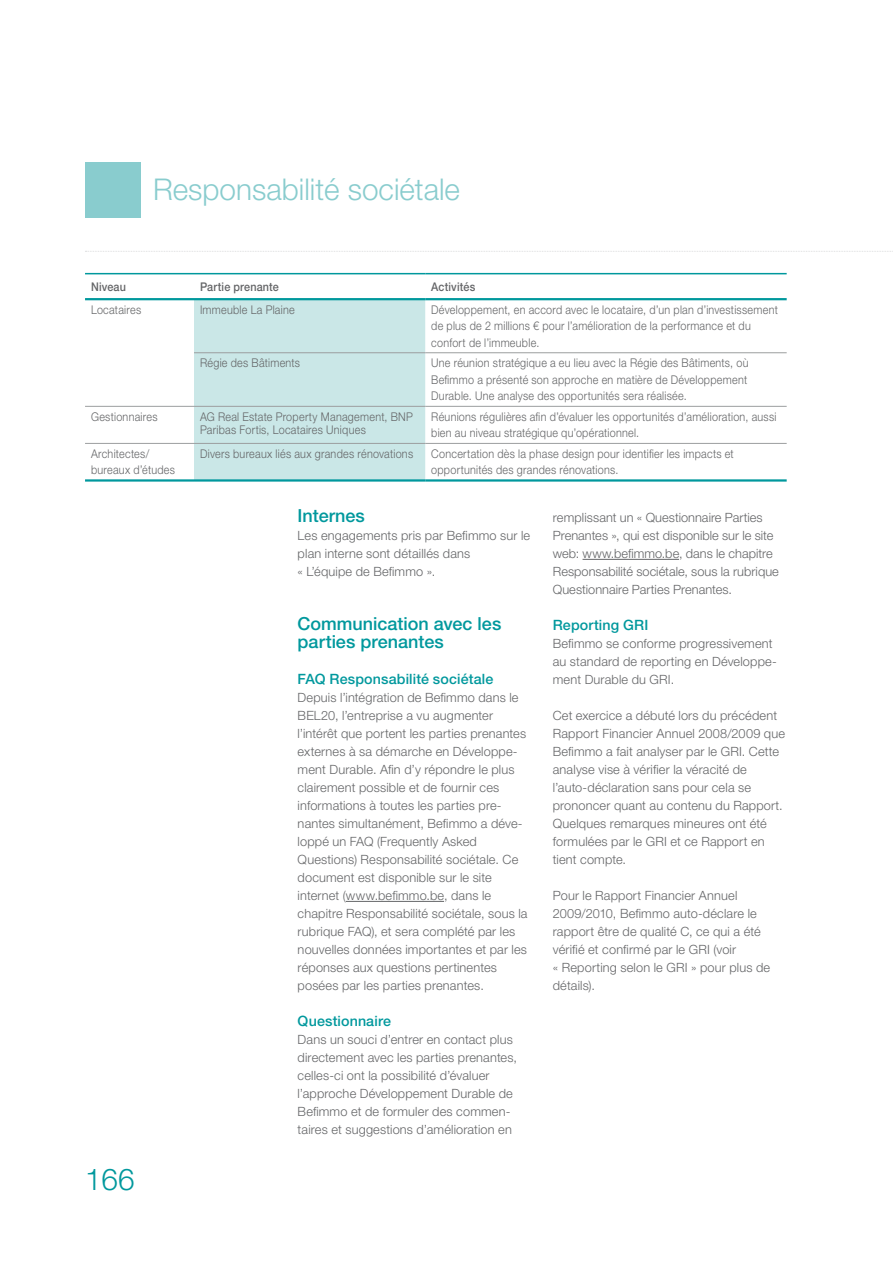
<style>
.page{position:relative;width:893px;height:1263px;background:#fff}
.page>*{position:absolute;margin:0;border:0;box-sizing:border-box;transform-origin:0 0}
.t1{font:300 30px "Helvetica Neue LT Std";color:#89ccce}
.t2{font:300 30px "Helvetica Neue LT Std";color:#00989d}
.t3{font:500 18px/18px "Helvetica Neue LT Std";color:#00989d}
.t4{font:500 14.25px "Helvetica Neue LT Std";letter-spacing:.01em;color:#00989d}
.t5{font:300 12.75px/18px "Helvetica Neue LT Std";letter-spacing:.01em;color:#646567}
.t6{font:300 12px/16.5px "Helvetica Neue LT Std";letter-spacing:.025em;color:#646567;scale:.9 1}
.t7{font:500 12px "Helvetica Neue LT Std";letter-spacing:.015em;color:#646567;scale:.9 1}
</style>
<div class="page">
<svg style="left:85px;top:251px;width:808px;height:1px"></svg>
<div style="left:85px;top:162px;width:55px;height:55px;background:#89ccce"></div>
<div style="left:194px;top:300px;width:231px;height:179px;background:#cae7e7"></div>
<hr style="left:194px;top:352px;width:231px;height:1px;background:#9c9e9f">
<hr style="left:425px;top:352px;width:362px;height:1px;background:#9c9e9f">
<hr style="left:85px;top:406px;width:109px;height:1px;background:#9c9e9f">
<hr style="left:194px;top:406px;width:231px;height:1px;background:#9c9e9f">
<hr style="left:425px;top:406px;width:362px;height:1px;background:#9c9e9f">
<hr style="left:85px;top:443px;width:109px;height:1px;background:#9c9e9f">
<hr style="left:194px;top:443px;width:231px;height:1px;background:#9c9e9f">
<hr style="left:425px;top:443px;width:362px;height:1px;background:#9c9e9f">
<hr style="left:85px;top:298px;width:109px;height:2px;background:#00989d">
<hr style="left:194px;top:298px;width:231px;height:2px;background:#00989d">
<hr style="left:425px;top:298px;width:362px;height:2px;background:#00989d">
<hr style="left:85px;top:479px;width:109px;height:3px;background:#00989d">
<hr style="left:194px;top:479px;width:231px;height:3px;background:#00989d">
<hr style="left:425px;top:479px;width:362px;height:3px;background:#00989d">
<hr style="left:85px;top:273px;width:109px;height:1px;background:#00989d">
<hr style="left:194px;top:273px;width:231px;height:1px;background:#00989d">
<hr style="left:425px;top:273px;width:362px;height:1px;background:#00989d">
<hr style="left:346px;top:901px;width:98px;height:1px;background:#646567">
<hr style="left:582px;top:559px;width:97px;height:1px;background:#646567">
<h1 class="t1" style="left:153px;top:171px;width:308px">Responsabilité sociétale</h1>
<p class="t7" style="left:91px;top:279px;width:40px">Niveau</p>
<p class="t7" style="left:200px;top:279px;width:89px">Partie prenante</p>
<p class="t7" style="left:431px;top:279px;width:50px">Activités</p>
<p class="t6" style="left:91px;top:301px;width:57px">Locataires</p>
<p class="t6" style="left:200px;top:301px;width:107px">Immeuble La Plaine</p>
<p class="t6" style="left:431px;top:301px;width:387px">Développement, en accord avec le locataire, d’un plan d’investissement de plus de 2 millions € pour l’amélioration de la performance et du confort de l’immeuble.</p>
<p class="t6" style="left:200px;top:355px;width:113px">Régie des Bâtiments</p>
<p class="t6" style="left:431px;top:355px;width:354px;text-align:justify">Une réunion stratégique a eu lieu avec la Régie des Bâtiments, où Befimmo a présenté son approche en matière de Développement Durable. Une analyse des opportunités sera réalisée.</p>
<p class="t6" style="left:91px;top:408px;width:75px">Gestionnaires</p>
<p class="t6" style="left:200px;top:410px;width:238px;line-height:13.5px">AG Real Estate Property Management, BNP<br>Paribas Fortis, Locataires Uniques</p>
<p class="t6" style="left:431px;top:408px;width:385px">Réunions régulières afin d’évaluer les opportunités d’amélioration, aussi bien au niveau stratégique qu’opérationnel.</p>
<p class="t6" style="left:91px;top:445px;width:95px">Architectes/ bureaux d’études</p>
<p class="t6" style="left:200px;top:445px;width:238px">Divers bureaux liés aux grandes rénovations</p>
<p class="t6" style="left:431px;top:445px;width:338px">Concertation dès la phase design pour identifier les impacts et opportunités des grandes rénovations.</p>
<h2 class="t3" style="left:298px;top:506px;width:69px">Internes</h2>
<p class="t5" style="left:298px;top:526px;width:234px">Les engagements pris par Befimmo sur le plan interne sont détaillés dans<br>« L’équipe de Befimmo ».</p>
<h2 class="t3" style="left:298px;top:614px;width:205px">Communication avec les parties prenantes</h2>
<p class="t4" style="left:298px;top:670px;width:197px">FAQ Responsabilité sociétale</p>
<p class="t5" style="left:298px;top:688px;width:231px">Depuis l’intégration de Befimmo dans le BEL20, l’entreprise a vu augmenter l’intérêt que portent les parties prenantes externes à sa démarche en Développe&shy;ment Durable. Afin d’y répondre le plus clairement possible et de fournir ces informations à toutes les parties pre&shy;nantes simultanément, Befimmo a déve&shy;loppé un FAQ (Frequently Asked Questions) Responsabilité sociétale. Ce document est disponible sur le site internet (www.befimmo.be, dans le chapitre Responsabilité sociétale, sous la rubrique FAQ), et sera complété par les nouvelles données importantes et par les réponses aux questions pertinentes posées par les parties prenantes.</p>
<p class="t4" style="left:298px;top:1012px;width:95px">Questionnaire</p>
<p class="t5" style="left:298px;top:1030px;width:221px">Dans un souci d’entrer en contact plus directement avec les parties prenantes, celles-ci ont la possibilité d’évaluer l’approche Développement Durable de Befimmo et de formuler des commen&shy;taires et suggestions d’amélioration en</p>
<p class="t5" style="left:553px;top:508px;width:228px">remplissant un « Questionnaire Parties Prenantes », qui est disponible sur le site web: www.befimmo.be, dans le chapitre Responsabilité sociétale, sous la rubrique Questionnaire Parties Prenantes.</p>
<p class="t4" style="left:553px;top:616px;width:97px">Reporting GRI</p>
<p class="t5" style="left:553px;top:634px;width:225px">Befimmo se conforme progressivement au standard de reporting en Développe&shy;ment Durable du GRI.</p>
<p class="t5" style="left:553px;top:706px;width:234px">Cet exercice a débuté lors du précédent Rapport Financier Annuel 2008/2009 que Befimmo a fait analyser par le GRI. Cette analyse vise à vérifier la véracité de l’auto-déclaration sans pour cela se prononcer quant au contenu du Rapport.<br>Quelques remarques mineures ont été formulées par le GRI et ce Rapport en tient compte.</p>
<p class="t5" style="left:553px;top:886px;width:219px">Pour le Rapport Financier Annuel<br>2009/2010, Befimmo auto-déclare le rapport être de qualité C, ce qui a été vérifié et confirmé par le GRI (voir<br>« Reporting selon le GRI » pour plus de détails).</p>
<h1 class="t2" style="left:85px;top:1161px;width:51px">166</h1>
</div>
